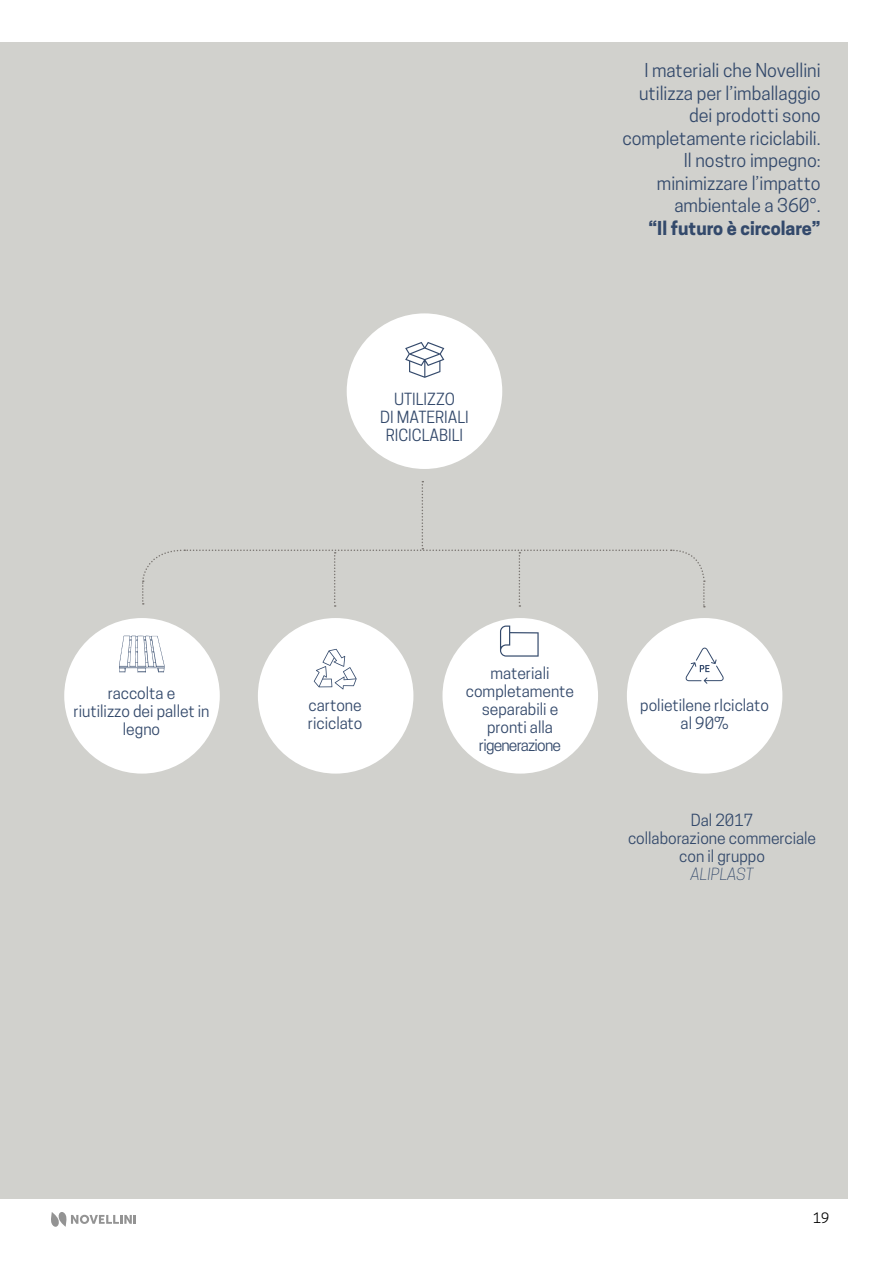
<style>
.page{position:relative;width:893px;height:1263px;background:#fff}
.page>*{position:absolute;margin:0;border:0;box-sizing:border-box;transform-origin:0 0}
.t1{font:18px/22.5px "Novellini";color:#33496b;text-align:right}
.t2{font:700 18px "Novellini";color:#33496b}
.t3{font:15.75px/18px "Novellini";color:#33496b;text-align:center}
.t4{font:italic 300 15.75px "Novellini";color:#33496b}
.t5{font:13.5px "Novellini";color:#000}
</style>
<div class="page">
<div style="left:0;top:43px;width:848px;height:1156px;background:#d1d1cd"></div>
<div style="left:347px;top:313px;width:155px;height:156px;background:#fff;border-radius:50%"></div>
<div style="left:64px;top:618px;width:156px;height:156px;background:#fff;border-radius:50%"></div>
<svg style="left:142px;top:481px;width:563px;height:126px"></svg>
<svg style="left:405px;top:342px;width:39px;height:36px"></svg>
<div style="left:258px;top:618px;width:155px;height:156px;background:#fff;border-radius:50%"></div>
<svg style="left:314px;top:649px;width:43px;height:40px"></svg>
<div style="left:442px;top:618px;width:156px;height:156px;background:#fff;border-radius:50%"></div>
<svg style="left:500px;top:625px;width:39px;height:32px"></svg>
<div style="left:627px;top:618px;width:155px;height:156px;background:#fff;border-radius:50%"></div>
<svg style="left:685px;top:648px;width:39px;height:36px"></svg>
<svg style="left:119px;top:636px;width:46px;height:36px"></svg>
<svg style="left:51px;top:1212px;width:85px;height:15px"></svg>
<p class="t3" style="left:74px;top:684px;width:138px">raccolta e<br>riutilizzo dei pallet in legno</p>
<p class="t3" style="left:380px;top:390px;width:90px">UTILIZZO<br>DI MATERIALI<br>RICICLABILI</p>
<p class="t1" style="left:622px;top:59px;width:200px">I materiali che Novellini utilizza per l’imballaggio dei prodotti sono completamente riciclabili.<br>Il nostro impegno: minimizzare l’impatto ambientale a 360°.</p>
<p class="t2" style="left:648px;top:217px;width:174px">“Il futuro è circolare”</p>
<p class="t3" style="left:308px;top:696px;width:56px;text-align:left">cartone riciclato</p>
<p class="t3" style="left:466px;top:664px;width:110px">materiali completamente separabili e pronti alla rigenerazione</p>
<p class="t3" style="left:640px;top:696px;width:130px">polietilene rIciclato al 90%</p>
<p class="t3" style="left:628px;top:811px;width:190px">Dal 2017<br>collaborazione commerciale con il gruppo</p>
<p class="t4" style="left:690px;top:865px;width:65px">ALIPLAST</p>
<p class="t5" style="left:813px;top:1210px;width:18px">19</p>
</div>
